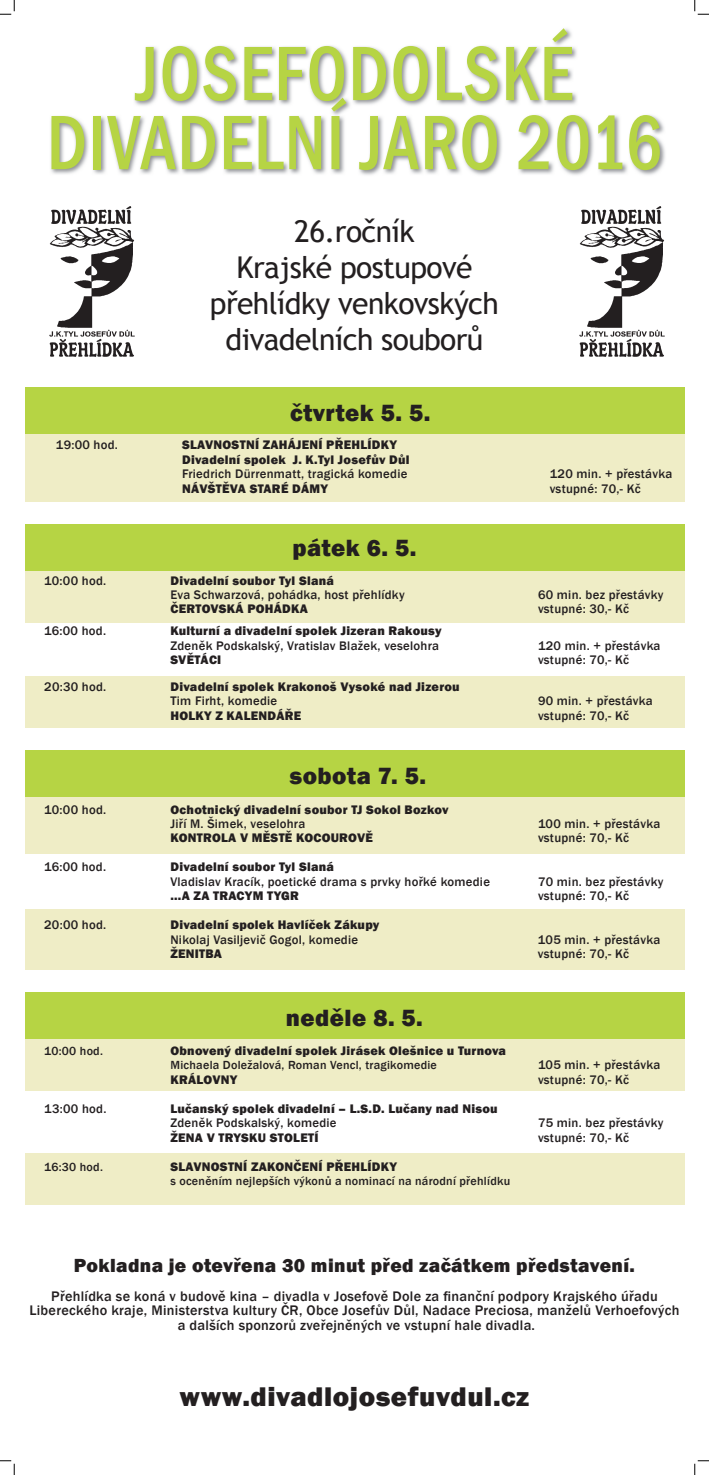
<style>
.page{position:relative;width:709px;height:1475px;background:#fff}
.page>*{position:absolute;margin:0;border:0;box-sizing:border-box;transform-origin:0 0}
.t1{font:500 condensed 79.65px/69px "Franklin Gothic";letter-spacing:.02em;color:#b6d444;text-align:center;scale:.9 1}
.t2{font:30px/36px "Trebuchet MS";letter-spacing:-.02em;color:#231f20;text-align:center}
.t3{font:800 27.75px "Franklin Gothic";letter-spacing:.02em;color:#231f20}
.t4{font:800 24.15px "Franklin Gothic";letter-spacing:.02em;color:#231f20}
.t5{font:800 19.5px "Franklin Gothic";letter-spacing:.02em;color:#231f20}
.t6{font:500 14.25px/14.5px "Franklin Gothic";letter-spacing:.02em;color:#231f20;text-align:center}
.t7{font:500 12.75px "Franklin Gothic";letter-spacing:.02em;color:#231f20}
.t8{font:800 12.75px/14.5px "Franklin Gothic";letter-spacing:.02em;color:#231f20}
.t9{font:500 12.08px "Franklin Gothic";letter-spacing:.02em;color:#231f20}
</style>
<div class="page">
<div style="left:25px;top:433px;width:659px;height:68px;background:#efedc6"></div>
<div style="left:25px;top:991px;width:659px;height:47px;background:#b6d444"></div>
<div style="left:25px;top:524px;width:659px;height:47px;background:#b6d444"></div>
<div style="left:25px;top:571px;width:659px;height:51px;background:#efedc6"></div>
<div style="left:25px;top:676px;width:659px;height:51px;background:#efedc6"></div>
<div style="left:25px;top:749px;width:659px;height:47px;background:#b6d444"></div>
<div style="left:25px;top:796px;width:659px;height:57px;background:#efedc6"></div>
<div style="left:25px;top:909px;width:659px;height:61px;background:#efedc6"></div>
<div style="left:25px;top:386px;width:659px;height:47px;background:#b6d444"></div>
<div style="left:25px;top:1038px;width:659px;height:52px;background:#efedc6"></div>
<div style="left:25px;top:1153px;width:659px;height:52px;background:#efedc6"></div>
<img style="left:51px;top:28px;width:614px;height:147px">
<img style="left:579px;top:206px;width:86px;height:150px">
<img style="left:49px;top:206px;width:86px;height:150px">
<svg style="left:0;top:0;width:15px;height:15px"></svg>
<svg style="left:0;top:1460px;width:15px;height:14px"></svg>
<svg style="left:694px;top:0;width:15px;height:15px"></svg>
<svg style="left:694px;top:1460px;width:15px;height:14px"></svg>
<h1 class="t1" style="left:47px;top:38px;width:685px">JOSEFODOLSKÉ<br>DIVADELNÍ JARO 2016</h1>
<h2 class="t2" style="left:210px;top:214px;width:290px">26.ročník<br>Krajské postupové přehlídky venkovských divadelních souborů</h2>
<h3 class="t4" style="left:290px;top:397px;width:142px">čtvrtek 5. 5.</h3>
<p class="t7" style="left:56px;top:437px;width:64px">19:00 hod.</p>
<p class="t8" style="left:182px;top:438px;width:229px">SLAVNOSTNÍ ZAHÁJENÍ PŘEHLÍDKY<br>Divadelní spolek J. K.Tyl Josefův Důl</p>
<p class="t7" style="left:182px;top:466px;width:227px">Friedrich Dürrenmatt, tragická komedie</p>
<p class="t7" style="left:550px;top:466px;width:124px">120 min. + přestávka</p>
<p class="t8" style="left:182px;top:481px;width:147px">NÁVŠTĚVA STARÉ DÁMY</p>
<p class="t7" style="left:550px;top:480px;width:93px">vstupné: 70,- Kč</p>
<h3 class="t4" style="left:292px;top:532px;width:125px">pátek 6. 5.</h3>
<p class="t7" style="left:44px;top:572px;width:63px">10:00 hod.</p>
<p class="t8" style="left:170px;top:573px;width:165px">Divadelní soubor Tyl Slaná</p>
<p class="t7" style="left:170px;top:587px;width:236px">Eva Schwarzová, pohádka, host přehlídky</p>
<p class="t7" style="left:538px;top:587px;width:127px">60 min. bez přestávky</p>
<p class="t8" style="left:170px;top:602px;width:139px">ČERTOVSKÁ POHÁDKA</p>
<p class="t7" style="left:538px;top:601px;width:93px">vstupné: 30,- Kč</p>
<p class="t7" style="left:44px;top:623px;width:63px">16:00 hod.</p>
<p class="t8" style="left:170px;top:624px;width:273px">Kulturní a divadelní spolek Jizeran Rakousy</p>
<p class="t7" style="left:170px;top:637px;width:270px">Zdeněk Podskalský, Vratislav Blažek, veselohra</p>
<p class="t7" style="left:538px;top:637px;width:124px">120 min. + přestávka</p>
<p class="t8" style="left:170px;top:652px;width:52px">SVĚTÁCI</p>
<p class="t7" style="left:538px;top:652px;width:93px">vstupné: 70,- Kč</p>
<p class="t7" style="left:44px;top:678px;width:64px">20:30 hod.</p>
<p class="t8" style="left:170px;top:679px;width:291px">Divadelní spolek Krakonoš Vysoké nad Jizerou</p>
<p class="t7" style="left:170px;top:693px;width:108px">Tim Firht, komedie</p>
<p class="t7" style="left:538px;top:693px;width:116px">90 min. + přestávka</p>
<p class="t8" style="left:170px;top:708px;width:132px">HOLKY Z KALENDÁŘE</p>
<p class="t7" style="left:538px;top:707px;width:93px">vstupné: 70,- Kč</p>
<h3 class="t4" style="left:289px;top:760px;width:138px">sobota 7. 5.</h3>
<p class="t7" style="left:44px;top:801px;width:63px">10:00 hod.</p>
<p class="t8" style="left:170px;top:801px;width:280px">Ochotnický divadelní soubor TJ Sokol Bozkov</p>
<p class="t7" style="left:170px;top:815px;width:136px">Jiří M. Šimek, veselohra</p>
<p class="t7" style="left:538px;top:815px;width:124px">100 min. + přestávka</p>
<p class="t8" style="left:170px;top:830px;width:204px">KONTROLA V MĚSTĚ KOCOUROVĚ</p>
<p class="t7" style="left:538px;top:830px;width:93px">vstupné: 70,- Kč</p>
<p class="t7" style="left:44px;top:859px;width:63px">16:00 hod.</p>
<p class="t8" style="left:170px;top:859px;width:165px">Divadelní soubor Tyl Slaná</p>
<p class="t7" style="left:170px;top:873px;width:321px">Vladislav Kracík, poetické drama s prvky hořké komedie</p>
<p class="t7" style="left:538px;top:873px;width:127px">70 min. bez přestávky</p>
<p class="t8" style="left:170px;top:888px;width:130px">...A ZA TRACYM TYGR</p>
<p class="t7" style="left:538px;top:888px;width:93px">vstupné: 70,- Kč</p>
<p class="t7" style="left:44px;top:917px;width:64px">20:00 hod.</p>
<p class="t8" style="left:170px;top:917px;width:210px">Divadelní spolek Havlíček Zákupy</p>
<p class="t7" style="left:170px;top:931px;width:189px">Nikolaj Vasiljevič Gogol, komedie</p>
<p class="t7" style="left:538px;top:931px;width:124px">105 min. + přestávka</p>
<p class="t8" style="left:170px;top:946px;width:53px">ŽENITBA</p>
<p class="t7" style="left:538px;top:945px;width:93px">vstupné: 70,- Kč</p>
<h3 class="t4" style="left:286px;top:1002px;width:138px">neděle 8. 5.</h3>
<p class="t9" style="left:44px;top:1043px;width:60px">10:00 hod.</p>
<p class="t8" style="left:170px;top:1043px;width:337px">Obnovený divadelní spolek Jirásek Olešnice u Turnova</p>
<p class="t9" style="left:170px;top:1057px;width:268px">Michaela Doležalová, Roman Vencl, tragikomedie</p>
<p class="t7" style="left:538px;top:1057px;width:124px">105 min. + přestávka</p>
<p class="t8" style="left:170px;top:1072px;width:68px">KRÁLOVNY</p>
<p class="t7" style="left:538px;top:1071px;width:93px">vstupné: 70,- Kč</p>
<p class="t7" style="left:44px;top:1100px;width:64px">13:00 hod.</p>
<p class="t8" style="left:170px;top:1101px;width:329px">Lučanský spolek divadelní – L.S.D. Lučany nad Nisou</p>
<p class="t7" style="left:170px;top:1114px;width:168px">Zdeněk Podskalský, komedie</p>
<p class="t7" style="left:538px;top:1114px;width:127px">75 min. bez přestávky</p>
<p class="t8" style="left:170px;top:1129px;width:149px">ŽENA V TRYSKU STOLETÍ</p>
<p class="t7" style="left:538px;top:1129px;width:93px">vstupné: 70,- Kč</p>
<p class="t9" style="left:44px;top:1158px;width:60px">16:30 hod.</p>
<p class="t8" style="left:170px;top:1158px;width:228px">SLAVNOSTNÍ ZAKONČENÍ PŘEHLÍDKY</p>
<p class="t9" style="left:170px;top:1173px;width:341px">s oceněním nejlepších výkonů a nominací na národní přehlídku</p>
<h3 class="t5" style="left:74px;top:1252px;width:562px">Pokladna je otevřena 30 minut před začátkem představení.</h3>
<p class="t6" style="left:29px;top:1288px;width:651px">Přehlídka se koná v budově kina – divadla v Josefově Dole za finanční podpory Krajského úřadu<br>Libereckého kraje, Ministerstva kultury ČR, Obce Josefův Důl, Nadace Preciosa, manželů Verhoefových a dalších sponzorů zveřejněných ve vstupní hale divadla.</p>
<h3 class="t3" style="left:179px;top:1378px;width:351px">www.divadlojosefuvdul.cz</h3>
</div>
